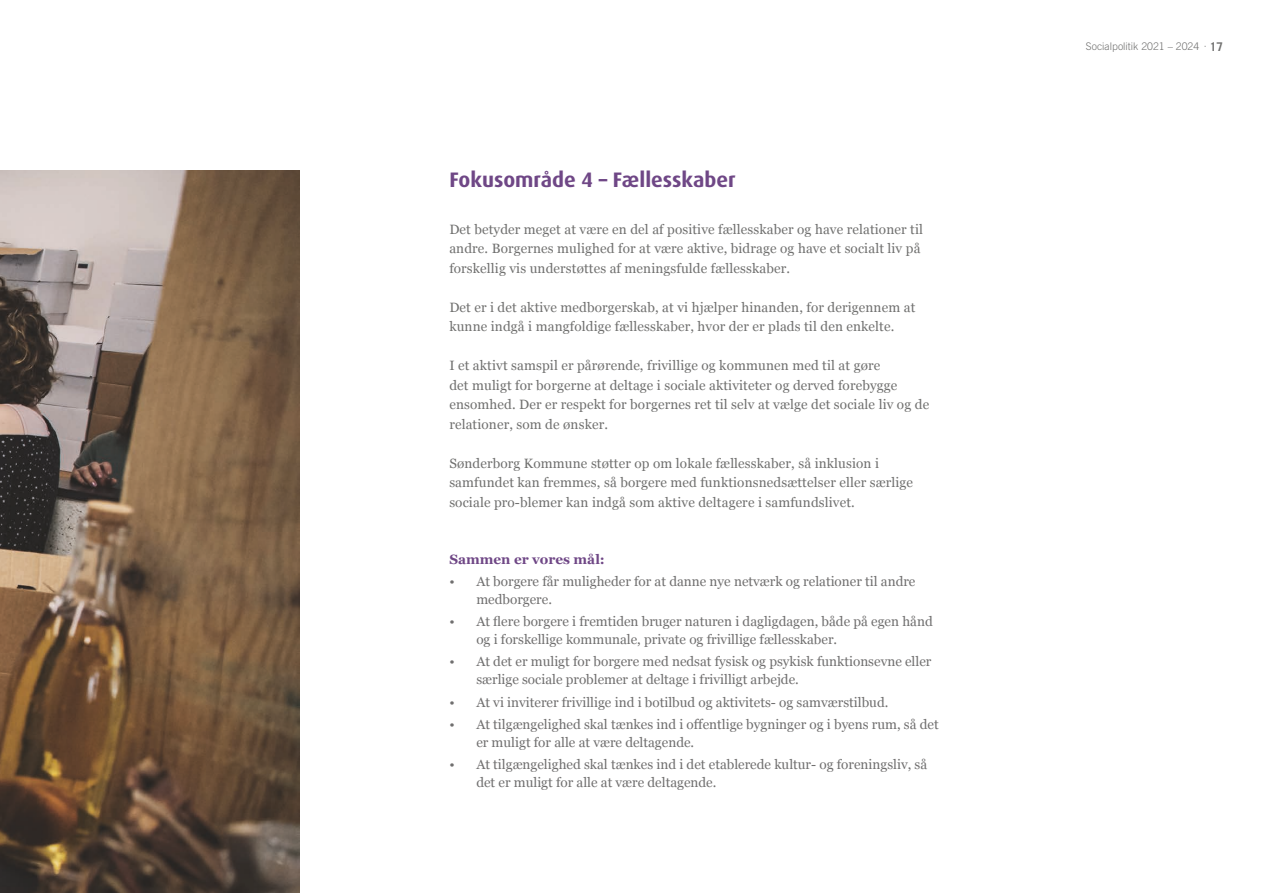
<style>
.page{position:relative;width:1263px;height:893px;background:#fff}
.page>*{position:absolute;margin:0;border:0;box-sizing:border-box;transform-origin:0 0}
.t1{font:700 21px "Dax Pro";color:#6f4786}
.t2{font:13.5px/19.5px "Georgia";letter-spacing:.01em;color:#70706f}
.t3{font:13.5px/18px "Georgia";color:#706f6f}
.t4{font:700 13.5px "Georgia";color:#6f4786}
.t5{font:300 10.5px "Trade Gothic LT Std";color:#70706f}
.s1{font-weight:700;font-size:12px}
</style>
<div class="page">
<img style="left:0;top:171px;width:300px;height:722px">
<p class="t1" style="left:449px;top:166px;width:288px">Fokusområde 4 – Fællesskaber</p>
<p class="t2" style="left:449px;top:219px;width:475px">Det betyder meget at være en del af positive fællesskaber og have relationer til andre. Borgernes mulighed for at være aktive, bidrage og have et socialt liv på forskellig vis understøttes af meningsfulde fællesskaber.</p>
<p class="t2" style="left:449px;top:297px;width:467px">Det er i det aktive medborgerskab, at vi hjælper hinanden, for derigennem at kunne indgå i mangfoldige fællesskaber, hvor der er plads til den enkelte.</p>
<p class="t2" style="left:449px;top:355px;width:481px">I et aktivt samspil er pårørende, frivillige og kommunen med til at gøre<br>det muligt for borgerne at deltage i sociale aktiviteter og derved forebygge ensomhed. Der er respekt for borgernes ret til selv at vælge det sociale liv og de relationer, som de ønsker.</p>
<p class="t2" style="left:449px;top:453px;width:465px">Sønderborg Kommune støtter op om lokale fællesskaber, så inklusion i samfundet kan fremmes, så borgere med funktionsnedsættelser eller særlige sociale pro-blemer kan indgå som aktive deltagere i samfundslivet.</p>
<p class="t4" style="left:449px;top:549px;width:157px">Sammen er vores mål:</p>
<p class="t3" style="left:476px;top:572px;width:441px;text-indent:-27px">• At borgere får muligheder for at danne nye netværk og relationer til andre medborgere.</p>
<p class="t3" style="left:476px;top:612px;width:458px;text-indent:-27px">• At flere borgere i fremtiden bruger naturen i dagligdagen, både på egen hånd og i forskellige kommunale, private og frivillige fællesskaber.</p>
<p class="t3" style="left:476px;top:652px;width:457px;text-indent:-27px">• At det er muligt for borgere med nedsat fysisk og psykisk funktionsevne eller særlige sociale problemer at deltage i frivilligt arbejde.</p>
<p class="t3" style="left:449px;top:692px;width:440px">• At vi inviterer frivillige ind i botilbud og aktivitets- og samværstilbud.</p>
<p class="t3" style="left:476px;top:715px;width:464px;text-indent:-27px">• At tilgængelighed skal tænkes ind i offentlige bygninger og i byens rum, så det er muligt for alle at være deltagende.</p>
<p class="t3" style="left:476px;top:755px;width:452px;text-indent:-27px">• At tilgængelighed skal tænkes ind i det etablerede kultur- og foreningsliv, så det er muligt for alle at være deltagende.</p>
<p class="t5" style="left:1086px;top:40px;width:139px">Socialpolitik 2021 – 2024 · <span class="s1">17</span></p>
</div>
